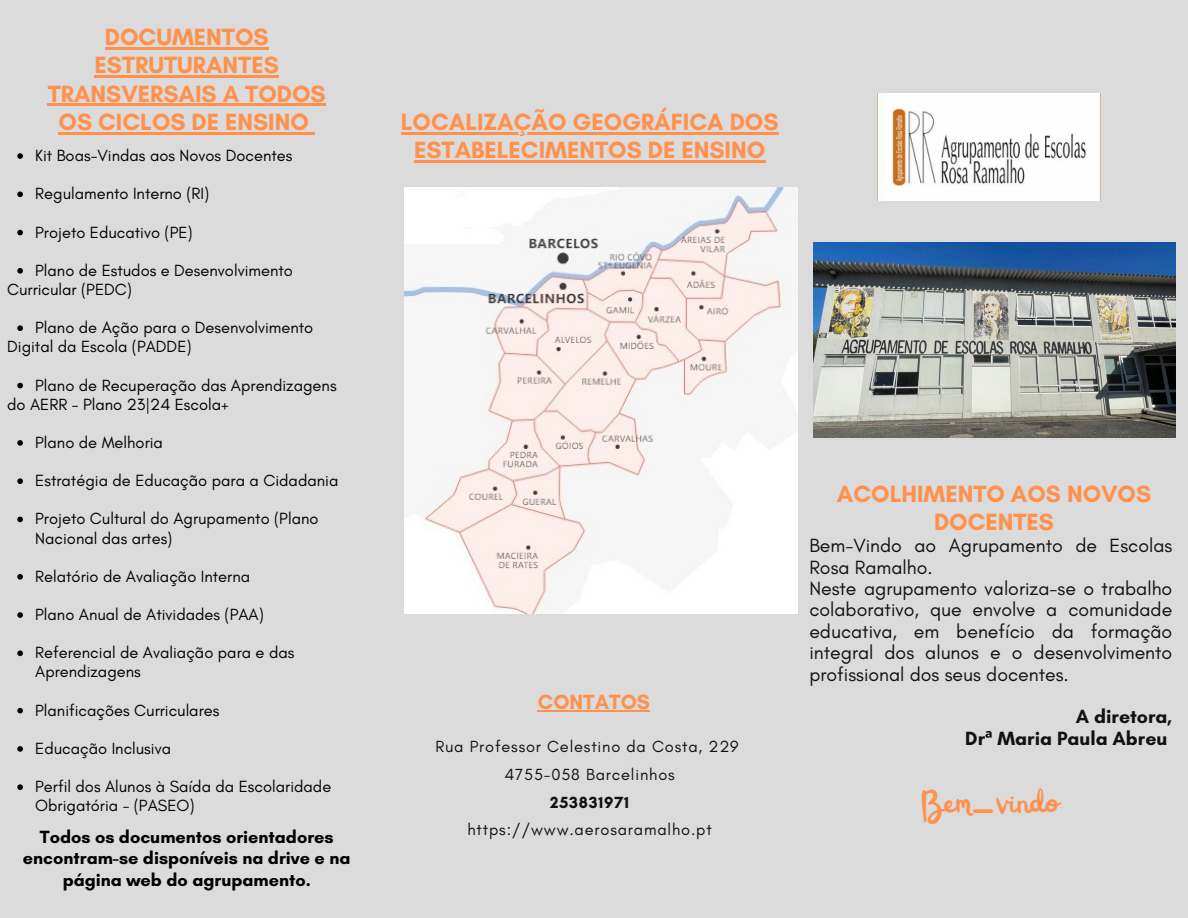
<style>
.page{position:relative;width:1188px;height:918px;background:#dbdbdb}
.page>*{position:absolute;margin:0;border:0;box-sizing:border-box;transform-origin:0 0}
.t1{font:37.5px "Railey";color:#ff914d}
.t2{font:700 24px/28.2px "Glacial Indifference";color:#ff914d;text-align:center}
.t3{font:700 21px "Glacial Indifference";color:#ff914d}
.t4{font:19.5px/21.3px "Glacial Indifference";color:#111}
.t5{font:700 19.5px/21.3px "Glacial Indifference";color:#111;text-align:right}
.t6{font:700 18px/21.3px "Glacial Indifference";color:#000;text-align:center}
.t7{font:16.5px/19.2px "Glacial Indifference";color:#000}
.t8{font:16.5px "Glacial Indifference";letter-spacing:.05em;color:#111}
.t9{font:700 16.5px "Glacial Indifference";letter-spacing:.05em;color:#111}
.s1{font-family:"Noto Sans"}
</style>
<div class="page">
<img style="left:877px;top:93px;width:224px;height:107px">
<img style="left:813px;top:243px;width:362px;height:194px">
<img style="left:405px;top:188px;width:392px;height:425px">
<hr style="left:538px;top:710px;width:112px;height:1px;background:#ff914d">
<svg style="left:17px;top:153px;width:6px;height:6px"></svg>
<svg style="left:17px;top:191px;width:6px;height:6px"></svg>
<svg style="left:17px;top:230px;width:6px;height:5px"></svg>
<svg style="left:17px;top:268px;width:6px;height:6px"></svg>
<svg style="left:17px;top:325px;width:6px;height:6px"></svg>
<svg style="left:17px;top:383px;width:6px;height:5px"></svg>
<svg style="left:17px;top:440px;width:6px;height:6px"></svg>
<svg style="left:17px;top:478px;width:6px;height:6px"></svg>
<svg style="left:17px;top:517px;width:6px;height:5px"></svg>
<svg style="left:17px;top:574px;width:6px;height:6px"></svg>
<svg style="left:17px;top:612px;width:6px;height:6px"></svg>
<svg style="left:17px;top:650px;width:6px;height:6px"></svg>
<svg style="left:17px;top:708px;width:6px;height:5px"></svg>
<svg style="left:17px;top:746px;width:6px;height:6px"></svg>
<svg style="left:17px;top:784px;width:6px;height:6px"></svg>
<hr style="left:105px;top:48px;width:164px;height:2px;background:#ff914d">
<hr style="left:95px;top:76px;width:184px;height:2px;background:#ff914d">
<hr style="left:48px;top:104px;width:278px;height:2px;background:#ff914d">
<hr style="left:59px;top:132px;width:250px;height:2px;background:#ff914d">
<svg style="left:309px;top:132px;width:6px;height:2px"></svg>
<hr style="left:401px;top:132px;width:378px;height:2px;background:#ff914d">
<hr style="left:414px;top:160px;width:351px;height:2px;background:#ff914d">
<p class="t2" style="left:48px;top:23px;width:280px">DOCUMENTOS<br>ESTRUTURANTES<br>TRANSVERSAIS A TODOS<br>OS CICLOS DE ENSINO</p>
<p class="t7" style="left:35px;top:146px;width:259px">Kit Boas-Vindas aos Novos Docentes</p>
<p class="t7" style="left:35px;top:184px;width:176px">Regulamento Interno (RI)</p>
<p class="t7" style="left:35px;top:222px;width:159px">Projeto Educativo (PE)</p>
<p class="t7" style="left:35px;top:260px;width:259px">Plano de Estudos e Desenvolvimento</p>
<p class="t7" style="left:7px;top:280px;width:126px">Curricular (PEDC)</p>
<p class="t7" style="left:35px;top:318px;width:280px">Plano de Ação para o Desenvolvimento</p>
<p class="t7" style="left:7px;top:337px;width:186px">Digital da Escola (PADDE)</p>
<p class="t7" style="left:35px;top:375px;width:303px">Plano de Recuperação das Aprendizagens</p>
<p class="t7" style="left:7px;top:394px;width:223px">do AERR - Plano 23|24 Escola+</p>
<p class="t7" style="left:35px;top:433px;width:129px">Plano de Melhoria</p>
<p class="t7" style="left:35px;top:471px;width:305px">Estratégia de Educação para a Cidadania</p>
<p class="t7" style="left:35px;top:509px;width:285px">Projeto Cultural do Agrupamento (Plano<br>Nacional das artes)</p>
<p class="t7" style="left:35px;top:566px;width:216px">Relatório de Avaliação Interna</p>
<p class="t7" style="left:35px;top:605px;width:230px">Plano Anual de Atividades (PAA)</p>
<p class="t7" style="left:35px;top:643px;width:261px">Referencial de Avaliação para e das<br>Aprendizagens</p>
<h6 class="t7" style="left:35px;top:700px;width:186px">Planificações Curriculares</h6>
<p class="t7" style="left:35px;top:739px;width:137px">Educação Inclusiva</p>
<h2 class="t7" style="left:35px;top:777px;width:298px">Perfil dos Alunos à Saída da Escolaridade<br>Obrigatória - (PASEO)</h2>
<p class="t6" style="left:23px;top:826px;width:329px">Todos os documentos orientadores encontram-se disponíveis na drive e na página web do agrupamento.</p>
<p class="t2" style="left:401px;top:107px;width:379px">LOCALIZAÇÃO GEOGRÁFICA DOS<br>ESTABELECIMENTOS DE ENSINO</p>
<p class="t3" style="left:538px;top:689px;width:114px">CONTATOS</p>
<h2 class="t8" style="left:435px;top:737px;width:305px">Rua Professor Celestino da Costa, 229</h2>
<h5 class="t8" style="left:504px;top:764px;width:172px">4755-058 Barcelinhos</h5>
<h4 class="t9" style="left:550px;top:792px;width:81px">253831971</h4>
<h3 class="t8" style="left:467px;top:819px;width:246px">https://www.aerosaramalho.pt</h3>
<p class="t2" style="left:837px;top:480px;width:316px">ACOLHIMENTO AOS NOVOS<br>DOCENTES</p>
<p class="t4" style="left:809px;top:535px;width:364px">Bem-Vindo ao Agrupamento de Escolas Rosa Ramalho.<br>Neste agrupamento valoriza-se o trabalho colaborativo, que envolve a comunidade educativa, em benefício da formação integral dos alunos e o desenvolvimento profissional dos seus docentes.</p>
<p class="t5" style="left:965px;top:706px;width:209px">A diretora,<br>Dr<span class="s1">ª</span> Maria Paula Abreu</p>
<p class="t1" style="left:920px;top:783px;width:139px">Bem-vindo</p>
</div>
